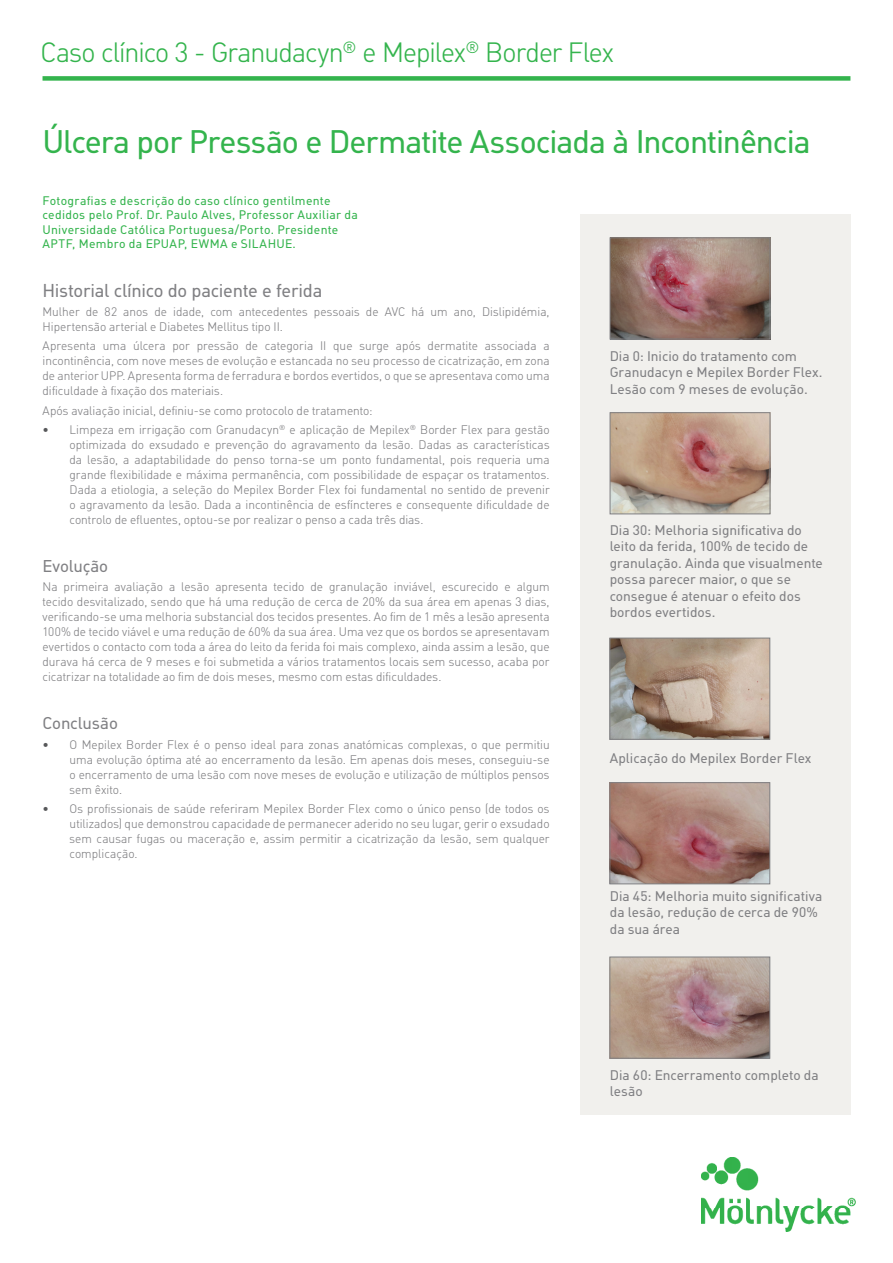
<style>
.page{position:relative;width:893px;height:1263px;background:#fff}
.page>*{position:absolute;margin:0;border:0;box-sizing:border-box;transform-origin:0 0}
.t1{font:31.5px "Molnlycke Din";letter-spacing:-.035em;color:#34b44d}
.t2{font:300 27px "Molnlycke Din";letter-spacing:-.035em;color:#34b44d}
.Body_copy_bullets{font:18px "Molnlycke Din";letter-spacing:-.015em;color:#808083}
.Body_copy_bullets-2{font:16.5px "Molnlycke Din";letter-spacing:-.01em;color:#808083}
.Body_copy_bullets-3{font:13.5px/16.5px "Molnlycke Din";color:#808083}
.Body_copy_bullets-4{font:300 12px/15px "Molnlycke Din";letter-spacing:.005em;color:#808083;text-align:justify}
.Department_hospital{font:12px/14.4px "Molnlycke Din";letter-spacing:.025em;color:#34b44d}
.s1{color:#57585a}
</style>
<div class="page">
<img style="left:701px;top:1157px;width:155px;height:74px">
<div style="left:580px;top:214px;width:270px;height:900px;background:#f1f0ed"></div>
<div style="left:43px;top:76px;width:807px;height:5px;background:#34b44d"></div>
<img style="left:612px;top:240px;width:156px;height:97px">
<div style="left:610px;top:238px;width:160px;height:101px;border:1px solid #808083"></div>
<img style="left:612px;top:414px;width:156px;height:98px">
<div style="left:610px;top:412px;width:160px;height:102px;border:1px solid #808083"></div>
<img style="left:612px;top:640px;width:156px;height:97px">
<div style="left:610px;top:638px;width:160px;height:101px;border:1px solid #808083"></div>
<img style="left:612px;top:784px;width:156px;height:98px">
<div style="left:610px;top:782px;width:160px;height:102px;border:1px solid #808083"></div>
<img style="left:612px;top:959px;width:156px;height:97px">
<div style="left:610px;top:957px;width:160px;height:101px;border:1px solid #808083"></div>
<p class="t2" style="left:41px;top:38px;width:575px">Caso clínico 3 - Granudacyn<sup>®</sup> e Mepilex<sup>®</sup> Border Flex</p>
<p class="t1" style="left:43px;top:123px;width:769px">Úlcera por Pressão e Dermatite Associada à Incontinência</p>
<p class="Department_hospital" style="left:43px;top:193px;width:317px">Fotografias e descrição do caso clínico gentilmente cedidos pelo Prof. Dr. Paulo Alves, Professor Auxiliar da Universidade Católica Portuguesa/Porto. Presidente APTF, Membro da EPUAP, EWMA e SILAHUE.</p>
<p class="Body_copy_bullets" style="left:43px;top:280px;width:281px">Historial clínico do paciente e ferida</p>
<p class="Body_copy_bullets-4" style="left:43px;top:304px;width:509px">Mulher de 82 anos de idade, com antecedentes pessoais de AVC há um ano, Dislipidémia,<br>Hipertensão arterial e Diabetes Mellitus tipo II.</p>
<p class="Body_copy_bullets-4" style="left:43px;top:339px;width:509px">Apresenta uma úlcera por pressão de categoria II que surge após dermatite associada a incontinência, com nove meses de evolução e estancada no seu processo de cicatrização, em zona de anterior UPP. Apresenta forma de ferradura e bordos evertidos, o que se apresentava como uma dificuldade à fixação dos materiais.</p>
<p class="Body_copy_bullets-4" style="left:43px;top:403px;width:332px">Após avaliação inicial, definiu-se como protocolo de tratamento:</p>
<p class="Body_copy_bullets-4" style="left:70px;top:422px;width:482px;text-indent:-27px"><span class="s1">•</span> Limpeza em irrigação com Granudacyn<sup>®</sup> e aplicação de Mepilex<sup>®</sup> Border Flex para gestão optimizada do exsudado e prevenção do agravamento da lesão. Dadas as características da lesão, a adaptabilidade do penso torna-se um ponto fundamental, pois requeria uma grande flexibilidade e máxima permanência, com possibilidade de espaçar os tratamentos.<br>Dada a etiologia, a seleção do Mepilex Border Flex foi fundamental no sentido de prevenir o agravamento da lesão. Dada a incontinência de esfíncteres e consequente dificuldade de controlo de efluentes, optou-se por realizar o penso a cada três dias.</p>
<p class="Body_copy_bullets-2" style="left:43px;top:556px;width:67px">Evolução</p>
<p class="Body_copy_bullets-4" style="left:43px;top:580px;width:509px">Na primeira avaliação a lesão apresenta tecido de granulação inviável, escurecido e algum tecido desvitalizado, sendo que há uma redução de cerca de 20% da sua área em apenas 3 dias, verificando-se uma melhoria substancial dos tecidos presentes. Ao fim de 1 mês a lesão apresenta 100% de tecido viável e uma redução de 60% da sua área. Uma vez que os bordos se apresentavam evertidos o contacto com toda a área do leito da ferida foi mais complexo, ainda assim a lesão, que durava há cerca de 9 meses e foi submetida a vários tratamentos locais sem sucesso, acaba por cicatrizar na totalidade ao fim de dois meses, mesmo com estas dificuldades.</p>
<p class="Body_copy_bullets-2" style="left:43px;top:714px;width:77px">Conclusão</p>
<p class="Body_copy_bullets-4" style="left:70px;top:737px;width:482px;text-indent:-27px"><span class="s1">•</span> O Mepilex Border Flex é o penso ideal para zonas anatómicas complexas, o que permitiu uma evolução óptima até ao encerramento da lesão. Em apenas dois meses, conseguiu-se o encerramento de uma lesão com nove meses de evolução e utilização de múltiplos pensos sem êxito.</p>
<p class="Body_copy_bullets-4" style="left:70px;top:801px;width:482px;text-indent:-27px"><span class="s1">•</span> Os profissionais de saúde referiram Mepilex Border Flex como o único penso (de todos os utilizados) que demonstrou capacidade de permanecer aderido no seu lugar, gerir o exsudado sem causar fugas ou maceração e, assim permitir a cicatrização da lesão, sem qualquer complicação.</p>
<p class="Body_copy_bullets-3" style="left:610px;top:347px;width:214px">Dia 0: Inicio do tratamento com<br>Granudacyn e Mepilex Border Flex.<br>Lesão com 9 meses de evolução.</p>
<p class="Body_copy_bullets-3" style="left:610px;top:521px;width:215px">Dia 30: Melhoria significativa do leito da ferida, 100% de tecido de granulação. Ainda que visualmente possa parecer maior, o que se consegue é atenuar o efeito dos bordos evertidos.</p>
<p class="Body_copy_bullets-3" style="left:610px;top:750px;width:203px">Aplicação do Mepilex Border Flex</p>
<p class="Body_copy_bullets-3" style="left:610px;top:888px;width:214px">Dia 45: Melhoria muito significativa da lesão, redução de cerca de 90% da sua área</p>
<p class="Body_copy_bullets-3" style="left:610px;top:1067px;width:210px">Dia 60: Encerramento completo da lesão</p>
</div>
